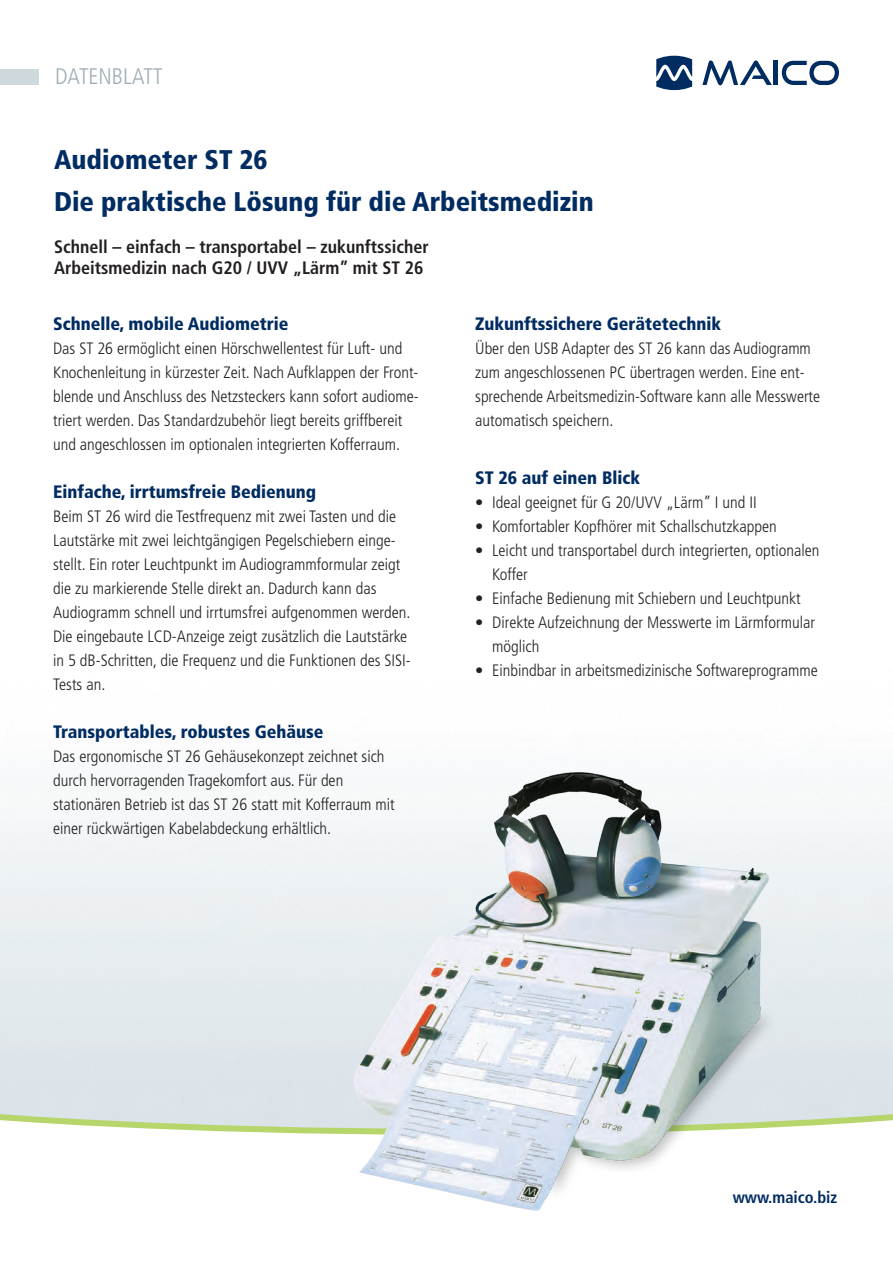
<style>
.page{position:relative;width:893px;height:1263px;background:#fff}
.page>*{position:absolute;margin:0;border:0;box-sizing:border-box;transform-origin:0 0}
.t1{font:900 condensed 27px/42px "Frutiger LT";color:#002c62}
.t2{font:300 condensed 22.5px "Frutiger LT";color:#9dacb5}
.t3{font:900 condensed 18px "Frutiger LT";color:#002c62}
.t4{font:700 condensed 18px/21px "Frutiger LT";color:#231f20}
.t5{font:300 condensed 16.5px/24px "Frutiger LT";color:#231f20}
.t6{font:700 condensed 16.5px "Frutiger LT";color:#002c62}
</style>
<div class="page">
<svg style="left:0;top:1110px;width:893px;height:24px"></svg>
<svg style="left:702px;top:60px;width:70px;height:25px"></svg>
<hr style="left:774px;top:61px;width:4px;height:24px;background:#002c62">
<svg style="left:782px;top:61px;width:57px;height:24px"></svg>
<svg style="left:656px;top:56px;width:36px;height:34px"></svg>
<img style="left:332px;top:746px;width:454px;height:465px">
<div style="left:0;top:69px;width:38px;height:16px;background:#cfd8dd"></div>
<h2 class="t2" style="left:55px;top:64px;width:109px">Datenblatt</h2>
<h1 class="t1" style="left:54px;top:139px;width:541px">Audiometer ST 26<br>Die praktische Lösung für die Arbeitsmedizin</h1>
<p class="t4" style="left:54px;top:236px;width:376px">Schnell – einfach – transportabel – zukunftssicher<br>Arbeitsmedizin nach G20 / UVV „Lärm” mit ST 26</p>
<p class="t3" style="left:53px;top:313px;width:237px">Schnelle, mobile Audiometrie</p>
<p class="t5" style="left:53px;top:337px;width:367px">Das ST 26 ermöglicht einen Hörschwellentest für Luft- und Knochenleitung in kürzester Zeit. Nach Aufklappen der Front&shy;blende und Anschluss des Netzsteckers kann sofort audiome&shy;triert werden. Das Standardzubehör liegt bereits griffbereit und angeschlossen im optionalen integrierten Kofferraum.</p>
<p class="t3" style="left:53px;top:481px;width:265px">Einfache, irrtumsfreie Bedienung</p>
<p class="t5" style="left:53px;top:505px;width:359px">Beim ST 26 wird die Testfrequenz mit zwei Tasten und die Lautstärke mit zwei leichtgängigen Pegelschiebern einge&shy;stellt. Ein roter Leuchtpunkt im Audiogrammformular zeigt die zu markierende Stelle direkt an. Dadurch kann das Audiogramm schnell und irrtumsfrei aufgenommen werden.<br>Die eingebaute LCD-Anzeige zeigt zusätzlich die Lautstärke in 5 dB-Schritten, die Frequenz und die Funktionen des SISI-Tests an.</p>
<p class="t3" style="left:53px;top:721px;width:272px">Transportables, robustes Gehäuse</p>
<p class="t5" style="left:53px;top:745px;width:343px">Das ergonomische ST 26 Gehäusekonzept zeichnet sich durch hervorragenden Tragekomfort aus. Für den stationären Betrieb ist das ST 26 statt mit Kofferraum mit einer rückwärtigen Kabelabdeckung erhältlich.</p>
<p class="t3" style="left:475px;top:312px;width:248px">Zukunftssichere Gerätetechnik</p>
<p class="t5" style="left:475px;top:336px;width:346px">Über den USB Adapter des ST 26 kann das Audiogramm zum angeschlossenen PC übertragen werden. Eine ent&shy;sprechende Arbeitsmedizin-Software kann alle Messwerte automatisch speichern.</p>
<p class="t3" style="left:475px;top:467px;width:166px">ST 26 auf einen Blick</p>
<p class="t5" style="left:475px;top:491px;width:283px">• Ideal geeignet für G 20/UVV „Lärm” I und II</p>
<p class="t5" style="left:475px;top:515px;width:303px">• Komfortabler Kopfhörer mit Schallschutzkappen</p>
<p class="t5" style="left:492px;top:539px;width:329px;text-indent:-17px">• Leicht und transportabel durch integrierten, optionalen<br>Koffer</p>
<p class="t5" style="left:475px;top:587px;width:327px">• Einfache Bedienung mit Schiebern und Leuchtpunkt</p>
<p class="t5" style="left:492px;top:611px;width:324px;text-indent:-17px">• Direkte Aufzeichnung der Messwerte im Lärmformular möglich</p>
<p class="t5" style="left:475px;top:659px;width:344px">• Einbindbar in arbeitsmedizinische Softwareprogramme</p>
<p class="t6" style="left:733px;top:1188px;width:106px">www.maico.biz</p>
</div>
